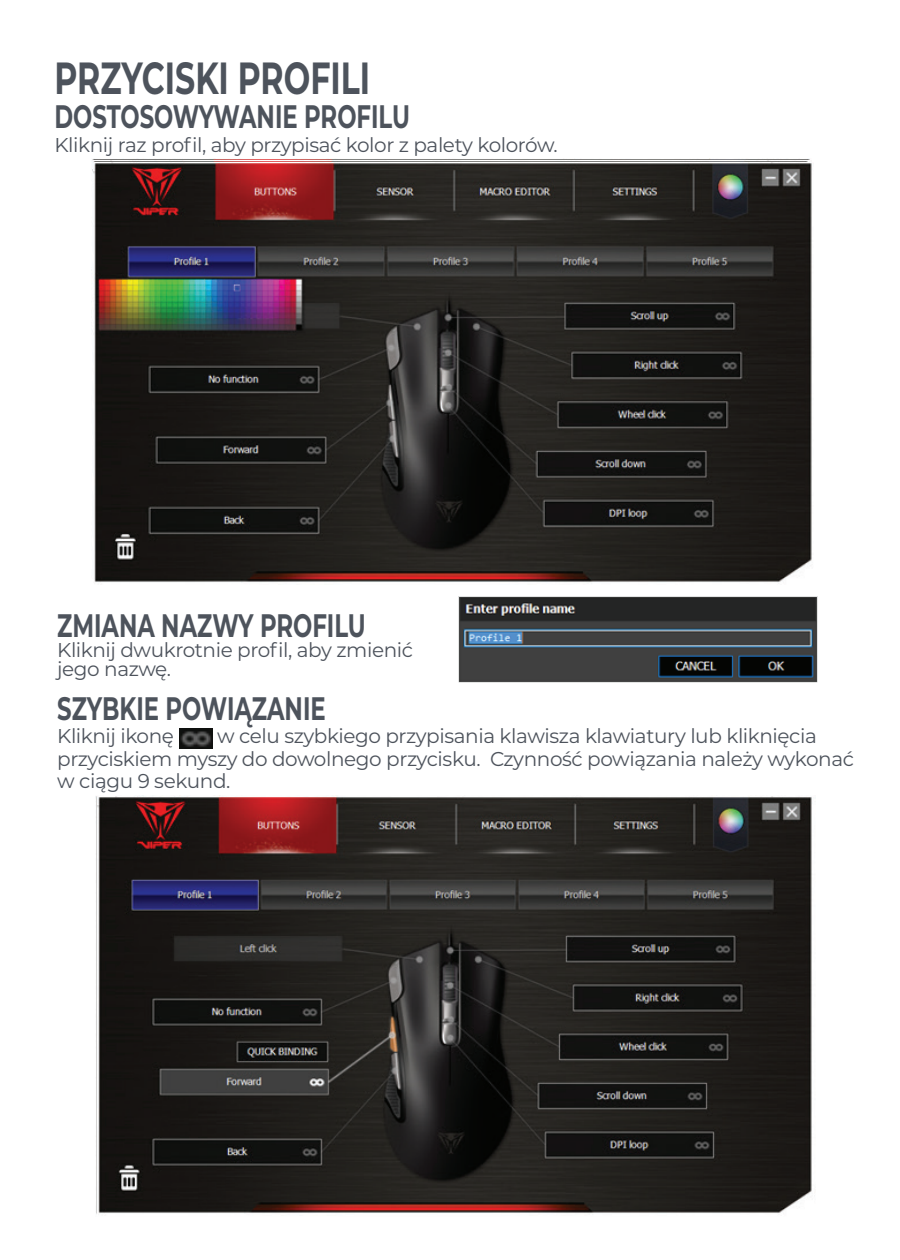
<style>
.page{position:relative;width:900px;height:1260px;background:#fff}
.page>*{position:absolute;margin:0;border:0;box-sizing:border-box;transform-origin:0 0}
.t1{font:700 45px "Montserrat";color:#4d535c;scale:.7 1}
.t2{font:700 32.5px "Montserrat";color:#4d535c;scale:.7 1}
.t3{font:20px/22.5px "Montserrat";letter-spacing:-.02em;color:#4d535c}
</style>
<div class="page">
<img style="left:458px;top:597px;width:360px;height:85px">
<img style="left:179px;top:728px;width:33px;height:21px">
<img style="left:94px;top:163px;width:718px;height:420px">
<img style="left:97px;top:796px;width:715px;height:418px">
<h1 class="t1" style="left:54px;top:46px;width:453px">PRZYCISKI PROFILI</h1>
<h2 class="t2" style="left:54px;top:93px;width:509px">DOSTOSOWYWANIE PROFILU</h2>
<p class="t3" style="left:54px;top:133px;width:505px">Kliknij raz profil, aby przypisać kolor z palety kolorów.</p>
<h2 class="t2" style="left:57px;top:602px;width:443px">ZMIANA NAZWY PROFILU</h2>
<p class="t3" style="left:57px;top:640px;width:357px;line-height:18.5px">Kliknij dwukrotnie profil, aby zmienić jego nazwę.</p>
<h2 class="t2" style="left:57px;top:685px;width:385px">SZYBKIE POWIĄZANIE</h2>
<p class="t3" style="left:57px;top:724px;width:118px">Kliknij ikonę</p>
<p class="t3" style="left:57px;top:724px;width:798px;text-indent:160px">w celu szybkiego przypisania klawisza klawiatury lub kliknięcia przyciskiem myszy do dowolnego przycisku. Czynność powiązania należy wykonać w ciągu 9 sekund.</p>
</div>
